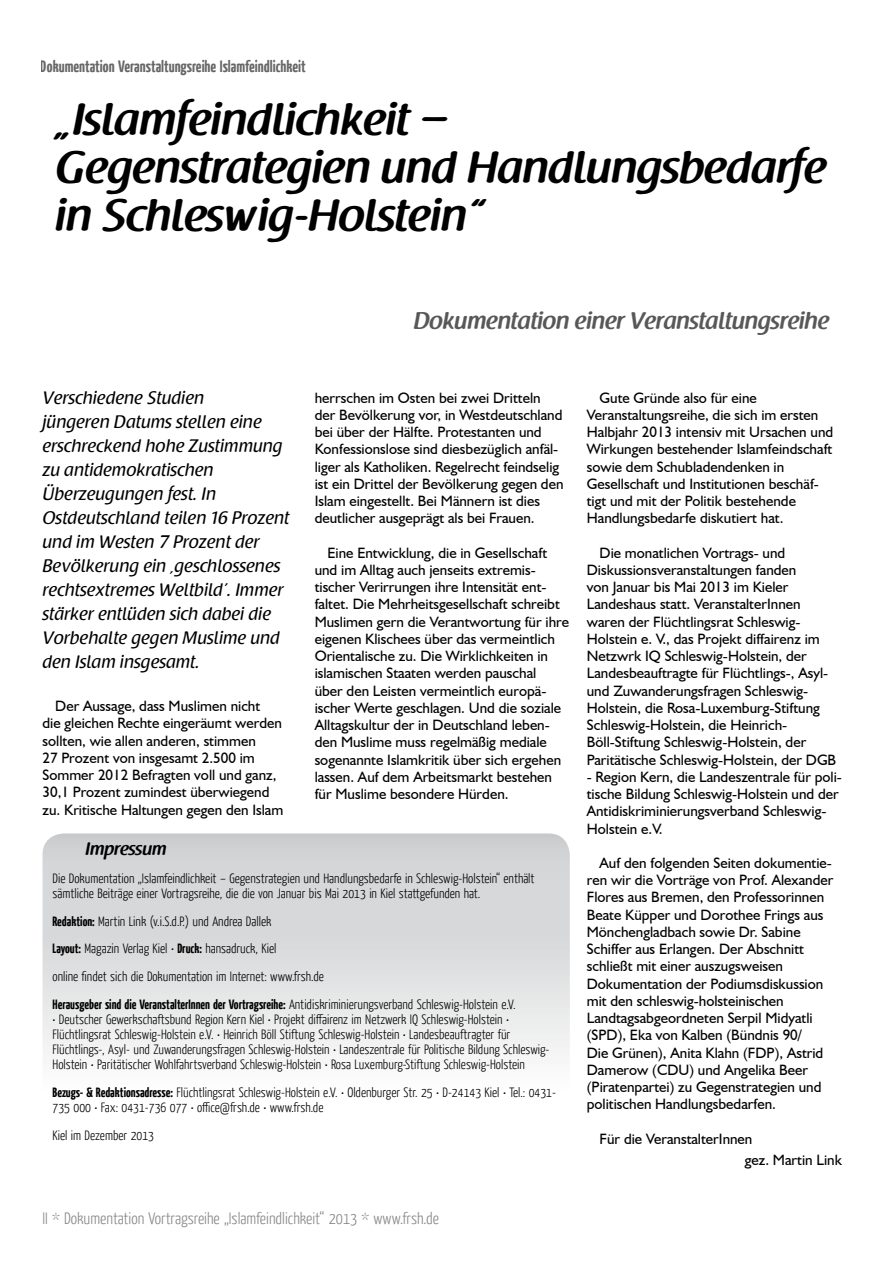
<style>
.page{position:relative;width:893px;height:1263px;background:#fff}
.page>*{position:absolute;margin:0;border:0;box-sizing:border-box;transform-origin:0 0}
.t1{font:600 45px/48px "Raspoutine";color:#000}
.t2{font:600 24px "Raspoutine";color:#58585a}
.t3{font:18px/24px "Raspoutine Classic";color:#000}
.t4{font:600 18px "Raspoutine";color:#000}
.t5{font:300 16.5px "Yanone Kaffeesatz";color:#87888a}
.t6{font:700 16.5px "Yanone Kaffeesatz";color:#000}
.t7{font:15px/17.2px "Humanist 521 BT";color:#000}
.t8{font:300 13.5px/15px "Yanone Kaffeesatz";color:#000}
.s1{font-weight:700}
</style>
<div class="page">
<svg style="left:43px;top:833px;width:527px;height:220px"></svg>
<p class="t6" style="left:41px;top:55px;width:266px">Dokumentation Veranstaltungsreihe Islamfeindlichkeit</p>
<h1 class="t1" style="left:56px;top:97px;width:772px">„Islamfeindlichkeit –<br>Gegenstrategien und Handlungsbedarfe in Schleswig-Holstein“</h1>
<h2 class="t2" style="left:414px;top:307px;width:417px">Dokumentation einer Veranstaltungsreihe</h2>
<p class="t3" style="left:43px;top:387px;width:248px">Verschiedene Studien<br>jüngeren Datums stellen eine erschreckend hohe Zustimmung zu antidemokratischen<br>Überzeugungen fest. In<br>Ostdeutschland teilen 16 Prozent und im Westen 7 Prozent der<br>Bevölkerung ein ‚geschlossenes rechtsextremes Weltbild’. Immer stärker entlüden sich dabei die<br>Vorbehalte gegen Muslime und den Islam insgesamt.</p>
<p class="t7" style="left:43px;top:697px;width:242px;text-indent:13px">Der Aussage, dass Muslimen nicht<br>die gleichen Rechte eingeräumt werden sollten, wie allen anderen, stimmen<br>27 Prozent von insgesamt 2.500 im Sommer 2012 Befragten voll und ganz, 30,1 Prozent zumindest überwiegend zu. Kritische Haltungen gegen den Islam</p>
<p class="t7" style="left:315px;top:389px;width:250px">herrschen im Osten bei zwei Dritteln der Bevölkerung vor, in Westdeutschland bei über der Hälfte. Protestanten und Konfessionslose sind diesbezüglich anfäl&shy;liger als Katholiken. Regelrecht feindselig ist ein Drittel der Bevölkerung gegen den Islam eingestellt. Bei Männern ist dies deutlicher ausgeprägt als bei Frauen.</p>
<p class="t7" style="left:315px;top:544px;width:256px;text-indent:13px">Eine Entwicklung, die in Gesellschaft und im Alltag auch jenseits extremis&shy;tischer Verirrungen ihre Intensität ent&shy;faltet. Die Mehrheitsgesellschaft schreibt Muslimen gern die Verantwortung für ihre eigenen Klischees über das vermeintlich Orientalische zu. Die Wirklichkeiten in islamischen Staaten werden pauschal<br>über den Leisten vermeintlich europä&shy;ischer Werte geschlagen. Und die soziale Alltagskultur der in Deutschland leben&shy;den Muslime muss regelmäßig mediale sogenannte Islamkritik über sich ergehen lassen. Auf dem Arbeitsmarkt bestehen für Muslime besondere Hürden.</p>
<p class="t4" style="left:86px;top:839px;width:83px">Impressum</p>
<p class="t8" style="left:53px;top:870px;width:484px">Die Dokumentation „Islamfeindlichkeit – Gegenstrategien und Handlungsbedarfe in Schleswig-Holstein“ enthält sämtliche Beiträge einer Vortragsreihe, die die von Januar bis Mai 2013 in Kiel stattgefunden hat.</p>
<p class="t8" style="left:53px;top:907px;width:465px;line-height:27.8px"><span class="s1">Redaktion:</span> Martin Link (v.i.S.d.P.) und Andrea Dallek<br><span class="s1">Layout:</span> Magazin Verlag Kiel • <span class="s1">Druck:</span> hansadruck, Kiel<br>online findet sich die Dokumentation im Internet: www.frsh.de<br><span class="s1">Herausgeber sind die VeranstalterInnen der Vortragsreihe:</span> Antidiskriminierungsverband Schleswig-Holstein e.V.</p>
<p class="t8" style="left:53px;top:1011px;width:499px">• Deutscher Gewerkschaftsbund Region Kern Kiel • Projekt diffairenz im Netzwerk IQ Schleswig-Holstein • Flüchtlingsrat Schleswig-Holstein e.V. • Heinrich Böll Stiftung Schleswig-Holstein • Landesbeauftragter für Flüchtlings-, Asyl- und Zuwanderungsfragen Schleswig-Holstein • Landeszentrale für Politische Bildung Schleswig-Holstein • Paritätischer Wohlfahrtsverband Schleswig-Holstein • Rosa Luxemburg-Stiftung Schleswig-Holstein</p>
<p class="t8" style="left:53px;top:1084px;width:505px"><span class="s1">Bezugs- &amp; Redaktionsadresse:</span> Flüchtlingsrat Schleswig-Holstein e.V. • Oldenburger Str. 25 • D-24143 Kiel • Tel.: 0431-<br>735 000 • Fax: 0431-736 077 • office@frsh.de • www.frsh.de</p>
<p class="t8" style="left:53px;top:1127px;width:103px">Kiel im Dezember 2013</p>
<p class="t5" style="left:43px;top:1208px;width:398px">II * Dokumentation Vortragsreihe „Islamfeindlichkeit“ 2013 * www.frsh.de</p>
<p class="t7" style="left:587px;top:389px;width:248px;text-indent:13px">Gute Gründe also für eine Veranstaltungsreihe, die sich im ersten Halbjahr 2013 intensiv mit Ursachen und Wirkungen bestehender Islamfeindschaft sowie dem Schubladendenken in Gesellschaft und Institutionen beschäf&shy;tigt und mit der Politik bestehende Handlungsbedarfe diskutiert hat.</p>
<p class="t7" style="left:587px;top:544px;width:251px;text-indent:13px">Die monatlichen Vortrags- und Diskussionsveranstaltungen fanden<br>von Januar bis Mai 2013 im Kieler Landeshaus statt. VeranstalterInnen waren der Flüchtlingsrat Schleswig-Holstein e. V., das Projekt diffairenz im Netzwrk IQ Schleswig-Holstein, der Landesbeauftragte für Flüchtlings-, Asyl&shy;und Zuwanderungsfragen Schleswig-Holstein, die Rosa-Luxemburg-Stiftung Schleswig-Holstein, die Heinrich-Böll-Stiftung Schleswig-Holstein, der Paritätische Schleswig-Holstein, der DGB</p>
<p class="t7" style="left:587px;top:768px;width:257px">- Region Kern, die Landeszentrale für poli&shy;tische Bildung Schleswig-Holstein und der Antidiskriminierungsverband Schleswig-Holstein e.V.</p>
<p class="t7" style="left:587px;top:854px;width:248px;text-indent:13px">Auf den folgenden Seiten dokumentie&shy;ren wir die Vorträge von Prof. Alexander Flores aus Bremen, den Professorinnen Beate Küpper und Dorothee Frings aus Mönchengladbach sowie Dr. Sabine Schiffer aus Erlangen. Der Abschnitt schließt mit einer auszugsweisen Dokumentation der Podiumsdiskussion mit den schleswig-holsteinischen Landtagsabgeordneten Serpil Midyatli (SPD), Eka von Kalben (Bündnis 90/<br>Die Grünen), Anita Klahn (FDP), Astrid Damerow (CDU) und Angelika Beer (Piratenpartei) zu Gegenstrategien und politischen Handlungsbedarfen.</p>
<p class="t7" style="left:745px;top:1127px;width:99px;line-height:21.5px;text-indent:-145px">Für die VeranstalterInnen<br>gez. Martin Link</p>
</div>
